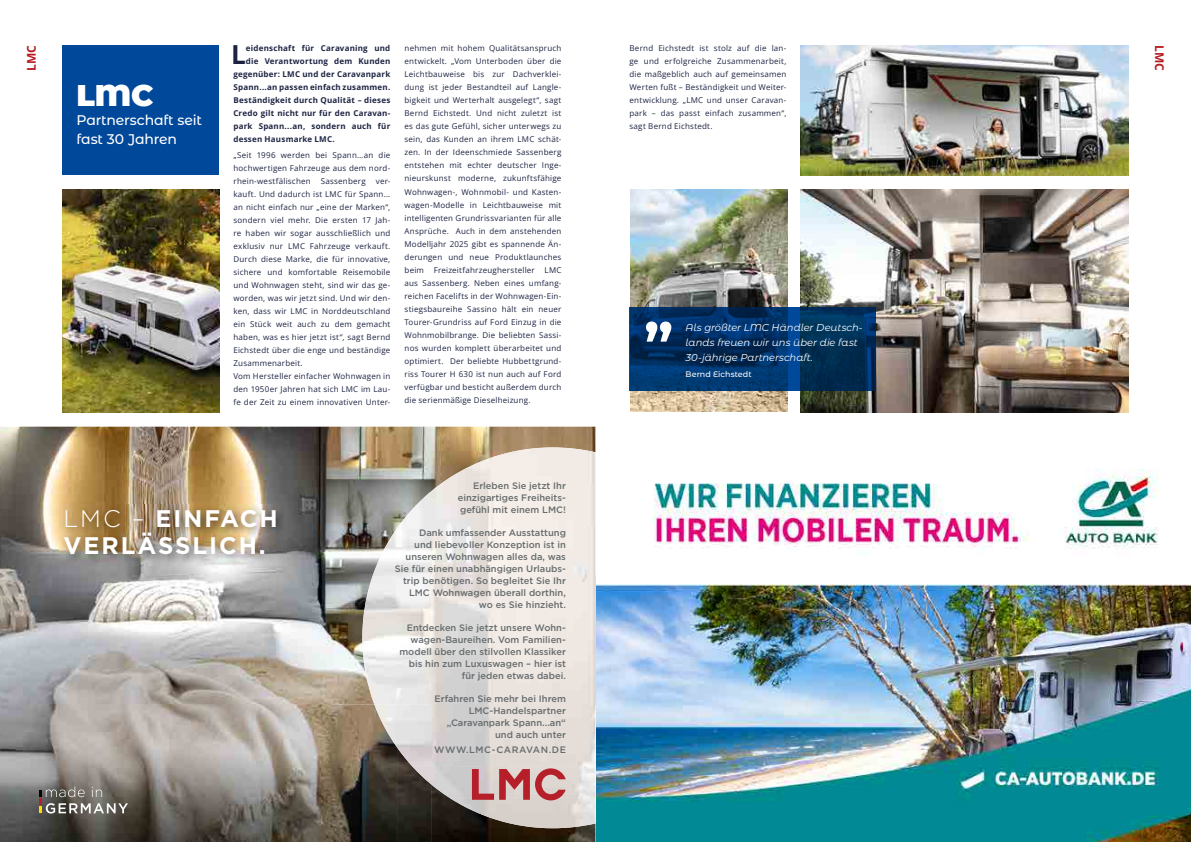
<style>
.page{position:relative;width:1191px;height:842px;background:#fff}
.page>*{position:absolute;margin:0;border:0;box-sizing:border-box;transform-origin:0 0}
.t1{font:900 30px "Montserrat Alternates";color:#fff}
.t2{font:700 26.2px "Open Sans";color:#1d2443}
.t3{font:700 24px/26.9px "Gotham";letter-spacing:.08em;color:#fff}
.t4{font:500 14px/19px "Montserrat Alternates";letter-spacing:-.015em;color:#fff}
.t5{font:700 12px "Open Sans";color:#b81820}
.t6{font:italic 10px/15px "Montserrat Alternates";letter-spacing:-.005em;color:#fff}
.t7{font:500 9.4px/12px "Gotham";color:#676c6e;text-align:right}
.t8{font:500 9.4px "Gotham";letter-spacing:.06em;color:#676c6e}
.t9{font:8px/13px "Open Sans";letter-spacing:.025em;color:#1d2443;text-align:justify}
.t10{font:700 8px "Open Sans";letter-spacing:.025em;color:#1d2443}
.t11{font:500 8px "Montserrat Alternates";letter-spacing:.005em;color:#fff}
.s1{font-weight:300}
</style>
<div class="page">
<img style="left:595px;top:432px;width:596px;height:410px">
<div style="left:62px;top:45px;width:157px;height:130px;background:#00489a"></div>
<img style="left:62px;top:189px;width:157px;height:223px">
<img style="left:800px;top:189px;width:328px;height:223px">
<img style="left:800px;top:45px;width:328px;height:130px">
<img style="left:630px;top:189px;width:157px;height:223px">
<div style="left:629px;top:307px;width:247px;height:84px;background:#00489a"></div>
<svg style="left:630px;top:307px;width:158px;height:84px;background:#003165"></svg>
<svg style="left:800px;top:307px;width:76px;height:84px;background:#002f56"></svg>
<svg style="left:646px;top:321px;width:25px;height:21px"></svg>
<img style="left:0;top:427px;width:595px;height:277px">
<img style="left:0;top:704px;width:397px;height:138px">
<img style="left:397px;top:766px;width:34px;height:76px">
<img style="left:431px;top:797px;width:34px;height:45px">
<img style="left:465px;top:828px;width:67px;height:14px">
<img style="left:532px;top:828px;width:63px;height:14px">
<img style="left:430px;top:447px;width:165px;height:257px">
<img style="left:396px;top:492px;width:34px;height:212px">
<img style="left:362px;top:530px;width:34px;height:174px">
<img style="left:374px;top:704px;width:221px;height:62px">
<img style="left:412px;top:766px;width:183px;height:31px">
<img style="left:448px;top:797px;width:147px;height:31px">
<svg style="left:39px;top:786px;width:89px;height:27px;background:#7d7971"></svg>
<img style="left:60px;top:505px;width:227px;height:60px">
<svg style="left:472px;top:768px;width:94px;height:32px;background:#ca8385"></svg>
<svg style="left:0;top:427px;width:4px;height:5px"></svg>
<svg style="left:590px;top:427px;width:6px;height:5px"></svg>
<h2 class="t2" style="left:231px;top:36px;width:16px">L</h2>
<p class="t10" style="left:246px;top:43px;width:146px">eidenschaft für Caravaning und</p>
<p class="t9" style="left:629px;top:42px;width:158px">Bernd Eichstedt ist stolz auf die lan&shy;ge und erfolgreiche Zusammenarbeit, die maßgeblich auch auf gemeinsamen Werten fußt – Beständigkeit und Weiter&shy;entwicklung. „LMC und unser Caravan&shy;park – das passt einfach zusammen“, sagt Bernd Eichstedt.</p>
<p class="t9" style="left:404px;top:42px;width:158px">nehmen mit hohem Qualitätsanspruch entwickelt. „Vom Unterboden über die Leichtbauweise bis zur Dachverklei&shy;dung ist jeder Bestandteil auf Langle&shy;bigkeit und Werterhalt ausgelegt“, sagt Bernd Eichstedt. Und nicht zuletzt ist es das gute Gefühl, sicher unterwegs zu sein, das Kunden an ihrem LMC schät&shy;zen. In der Ideenschmiede Sassenberg entstehen mit echter deutscher Inge&shy;nieurskunst moderne, zukunftsfähige Wohnwagen-, Wohnmobil- und Kasten&shy;wagen-Modelle in Leichtbauweise mit intelligenten Grundrissvarianten für alle Ansprüche. Auch in dem anstehenden Modelljahr 2025 gibt es spannende Än&shy;derungen und neue Produktlaunches beim Freizeitfahrzeughersteller LMC aus Sassenberg. Neben eines umfang&shy;reichen Facelifts in der Wohnwagen-Ein&shy;stiegsbaureihe Sassino hält ein neuer Tourer-Grundriss auf Ford Einzug in die Wohnmobilbrange. Die beliebten Sassi&shy;nos wurden komplett überarbeitet und optimiert. Der beliebte Hubbettgrund&shy;riss Tourer H 630 ist nun auch auf Ford verfügbar und besticht außerdem durch die serienmäßige Dieselheizung.</p>
<h3 class="t5" style="left:23px;top:71px;width:27px;rotate:-90deg">LMC</h3>
<h3 class="t5" style="left:1168px;top:45px;width:27px;rotate:90deg">LMC</h3>
<p class="t10" style="left:246px;top:56px;width:146px">die Verantwortung dem Kunden</p>
<p class="t10" style="left:233px;top:69px;width:158px">gegenüber: LMC und der Caravanpark</p>
<p class="t10" style="left:233px;top:82px;width:158px">Spann...an passen einfach zusammen.</p>
<p class="t10" style="left:233px;top:95px;width:158px">Beständigkeit durch Qualität – dieses</p>
<p class="t10" style="left:233px;top:108px;width:158px">Credo gilt nicht nur für den Caravan-</p>
<p class="t10" style="left:233px;top:121px;width:158px">park Spann...an, sondern auch für</p>
<p class="t10" style="left:233px;top:134px;width:103px">dessen Hausmarke LMC.</p>
<p class="t9" style="left:233px;top:149px;width:158px">„Seit 1996 werden bei Spann…an die hochwertigen Fahrzeuge aus dem nord&shy;rhein-westfälischen</p>
<h1 class="t1" style="left:77px;top:73px;width:79px">LMC</h1>
<h3 class="t4" style="left:77px;top:110px;width:127px">Partnerschaft seit fast 30 Jahren</h3>
<p class="t9" style="left:321px;top:175px;width:47px">Sassenberg</p>
<p class="t9" style="left:233px;top:175px;width:158px;text-align:left;text-indent:142px">ver&shy;kauft. Und dadurch ist LMC für Spann... an nicht einfach nur „eine der Marken“, sondern viel mehr. Die ersten 17 Jah&shy;re haben wir sogar ausschließlich und exklusiv nur LMC Fahrzeuge verkauft.<br>Durch diese Marke, die für innovative, sichere und komfortable Reisemobile und Wohnwagen steht, sind wir das ge&shy;worden, was wir jetzt sind. Und wir den&shy;ken, dass wir LMC in Norddeutschland ein Stück weit auch zu dem gemacht haben, was es hier jetzt ist“, sagt Bernd Eichstedt über die enge und beständige Zusammenarbeit.<br>Vom Hersteller einfacher Wohnwagen in den 1950er Jahren hat sich LMC im Lau&shy;fe der Zeit zu einem innovativen Unter-</p>
<p class="t6" style="left:685px;top:320px;width:179px">Als größter LMC Händler Deutsch&shy;lands freuen wir uns über die fast<br>30-jährige Partnerschaft.</p>
<p class="t11" style="left:685px;top:369px;width:68px">Bernd Eichstedt</p>
<h3 class="t3" style="left:64px;top:505px;width:216px"><span class="s1">LMC –</span> EINFACH<br>VERLÄSSLICH.</h3>
<p class="t7" style="left:458px;top:480px;width:110px;text-align:justify;text-indent:15px">Erleben Sie jetzt Ihr einzigartiges Freiheits&shy;gefühl mit einem LMC!</p>
<p class="t7" style="left:395px;top:527px;width:173px">Dank umfassender Ausstattung<br>und liebevoller Konzeption ist in unseren Wohnwagen alles da, was<br>Sie für einen unabhängigen Urlaubs&shy;trip benötigen. So begleitet Sie Ihr<br>LMC Wohnwagen überall dorthin, wo es Sie hinzieht.</p>
<p class="t7" style="left:399px;top:622px;width:168px">Entdecken Sie jetzt unsere Wohn&shy;wagen-Baureihen. Vom Familien&shy;modell über den stilvollen Klassiker bis hin zum Luxuswagen – hier ist für jeden etwas dabei.</p>
<p class="t7" style="left:434px;top:693px;width:133px">Erfahren Sie mehr bei Ihrem<br>LMC-Handelspartner „Caravanpark Spann...an“ und auch unter</p>
<p class="t8" style="left:434px;top:743px;width:133px">WWW.LMC-CARAVAN.DE</p>
</div>
